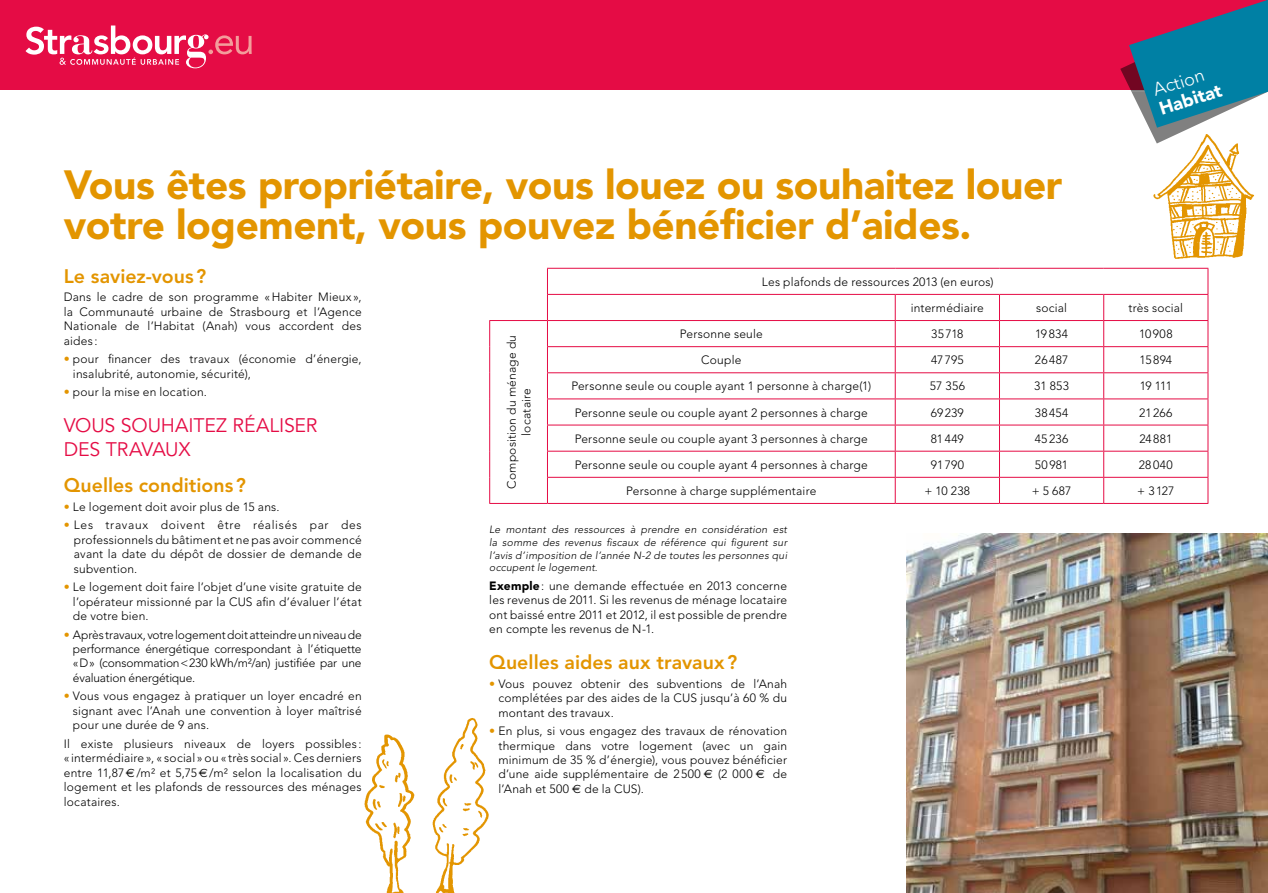
<style>
.page{position:relative;width:1268px;height:893px;background:#fff}
.page>*{position:absolute;margin:0;border:0;box-sizing:border-box;transform-origin:0 0}
.t1{font:900 40.5px/40.5px "Avenir";letter-spacing:-.01em;color:#e39500}
.t2{font:800 19.5px "Avenir";letter-spacing:.005em;color:#e39500}
.t3{font:19.5px/23.4px "Avenir";letter-spacing:-.005em;color:#e50c45}
.t4{font:900 18.3px "Avenir";color:#fff}
.t5{font:300 18.3px "Avenir";color:#fff}
.t6{font:300 12px/14.4px "Avenir";letter-spacing:.015em;color:#000;text-align:justify}
.t7{font:italic 300 10.5px/12.6px "Avenir";letter-spacing:.02em;color:#000;text-align:justify}
.s1{color:#e39500}
.s2{font-family:"Euro Sans";font-weight:400}
.s3{font-weight:900}
</style>
<div class="page">
<div style="left:0;top:0;width:1267px;height:89px;background:#e50c45"></div>
<svg style="left:26px;top:26px;width:226px;height:42px"></svg>
<hr style="left:547px;top:268px;width:348px;height:1px;background:#e50c45">
<hr style="left:895px;top:268px;width:104px;height:1px;background:#e50c45">
<hr style="left:999px;top:268px;width:104px;height:1px;background:#e50c45">
<hr style="left:1103px;top:268px;width:105px;height:1px;background:#e50c45">
<hr style="left:547px;top:294px;width:348px;height:1px;background:#e50c45">
<hr style="left:895px;top:294px;width:104px;height:1px;background:#e50c45">
<hr style="left:999px;top:294px;width:104px;height:1px;background:#e50c45">
<hr style="left:1103px;top:294px;width:105px;height:1px;background:#e50c45">
<hr style="left:489px;top:320px;width:58px;height:1px;background:#e50c45">
<svg style="left:489px;top:321px;width:1px;height:182px"></svg>
<hr style="left:489px;top:503px;width:58px;height:1px;background:#e50c45">
<hr style="left:547px;top:320px;width:348px;height:1px;background:#e50c45">
<hr style="left:895px;top:320px;width:104px;height:1px;background:#e50c45">
<hr style="left:999px;top:320px;width:104px;height:1px;background:#e50c45">
<hr style="left:1103px;top:320px;width:105px;height:1px;background:#e50c45">
<hr style="left:547px;top:346px;width:348px;height:1px;background:#e50c45">
<hr style="left:895px;top:346px;width:104px;height:1px;background:#e50c45">
<hr style="left:999px;top:346px;width:104px;height:1px;background:#e50c45">
<hr style="left:1103px;top:346px;width:105px;height:1px;background:#e50c45">
<hr style="left:547px;top:372px;width:348px;height:1px;background:#e50c45">
<hr style="left:895px;top:372px;width:104px;height:1px;background:#e50c45">
<hr style="left:999px;top:372px;width:104px;height:1px;background:#e50c45">
<hr style="left:1103px;top:372px;width:105px;height:1px;background:#e50c45">
<hr style="left:547px;top:399px;width:348px;height:1px;background:#e50c45">
<hr style="left:895px;top:399px;width:104px;height:1px;background:#e50c45">
<hr style="left:999px;top:399px;width:104px;height:1px;background:#e50c45">
<hr style="left:1103px;top:399px;width:105px;height:1px;background:#e50c45">
<hr style="left:547px;top:425px;width:348px;height:1px;background:#e50c45">
<hr style="left:895px;top:425px;width:104px;height:1px;background:#e50c45">
<hr style="left:999px;top:425px;width:104px;height:1px;background:#e50c45">
<hr style="left:1103px;top:425px;width:105px;height:1px;background:#e50c45">
<hr style="left:547px;top:451px;width:348px;height:1px;background:#e50c45">
<hr style="left:895px;top:451px;width:104px;height:1px;background:#e50c45">
<hr style="left:999px;top:451px;width:104px;height:1px;background:#e50c45">
<hr style="left:1103px;top:451px;width:105px;height:1px;background:#e50c45">
<hr style="left:547px;top:477px;width:348px;height:1px;background:#e50c45">
<svg style="left:547px;top:269px;width:1px;height:234px"></svg>
<hr style="left:895px;top:477px;width:104px;height:1px;background:#e50c45">
<svg style="left:894px;top:295px;width:1px;height:208px"></svg>
<hr style="left:999px;top:477px;width:104px;height:1px;background:#e50c45">
<svg style="left:998px;top:346px;width:1px;height:157px"></svg>
<hr style="left:1103px;top:477px;width:105px;height:1px;background:#e50c45">
<svg style="left:1103px;top:295px;width:1px;height:208px"></svg>
<svg style="left:1207px;top:269px;width:1px;height:234px"></svg>
<hr style="left:547px;top:503px;width:348px;height:1px;background:#e50c45">
<hr style="left:895px;top:503px;width:104px;height:1px;background:#e50c45">
<hr style="left:999px;top:503px;width:104px;height:1px;background:#e50c45">
<hr style="left:1103px;top:503px;width:105px;height:1px;background:#e50c45">
<img style="left:364px;top:718px;width:125px;height:175px">
<img style="left:1153px;top:144px;width:102px;height:115px">
<svg style="left:1119px;top:0;width:148px;height:144px"></svg>
<img style="left:906px;top:534px;width:361px;height:359px">
<h1 class="t1" style="left:64px;top:164px;width:999px">Vous êtes propriétaire, vous louez ou souhaitez louer votre logement, vous pouvez bénéficier d’aides.</h1>
<h3 class="t5" style="left:1150px;top:80px;width:54px;rotate:-18deg">Action</h3>
<h3 class="t4" style="left:1156px;top:99px;width:66px;rotate:-18deg">Habitat</h3>
<h2 class="t2" style="left:64px;top:264px;width:144px">Le saviez-vous?</h2>
<p class="t6" style="left:64px;top:290px;width:299px">Dans le cadre de son programme «Habiter Mieux», la Communauté urbaine de Strasbourg et l’Agence Nationale de l’Habitat (Anah) vous accordent des aides:</p>
<p class="t6" style="left:73px;top:352px;width:290px;text-indent:-9px"><span class="s1">•</span> pour financer des travaux (économie d’énergie, insalubrité, autonomie, sécurité),</p>
<p class="t6" style="left:64px;top:385px;width:144px"><span class="s1">•</span> pour la mise en location.</p>
<h2 class="t3" style="left:64px;top:415px;width:255px">VOUS SOU HAITEZ RÉALISER<br>DES TRAVAUX</h2>
<h2 class="t2" style="left:64px;top:474px;width:184px">Quelles conditions?</h2>
<p class="t6" style="left:64px;top:499px;width:217px"><span class="s1">•</span> Le logement doit avoir plus de 15 ans.</p>
<p class="t6" style="left:74px;top:518px;width:289px;text-indent:-10px"><span class="s1">•</span> Les travaux doivent être réalisés par des professionnels du bâtiment et ne pas avoir commencé avant la date du dépôt de dossier de demande de subvention.</p>
<p class="t6" style="left:73px;top:580px;width:290px;text-indent:-9px"><span class="s1">•</span> Le logement doit faire l’objet d’une visite gratuite de l’opérateur missionné par la CUS afin d’évaluer l’état de votre bien.</p>
<p class="t6" style="left:73px;top:627px;width:290px;text-indent:-9px"><span class="s1">•</span> Après travaux, votre logement doit atteindre un niveau de performance énergétique correspondant à l’étiquette «D» (consommation&lt;230 kWh/m²/an) justifiée par une évaluation énergétique.</p>
<p class="t6" style="left:73px;top:689px;width:290px;text-indent:-9px"><span class="s1">•</span> Vous vous engagez à pratiquer un loyer encadré en signant avec l’Anah une convention à loyer maîtrisé pour une durée de 9 ans.</p>
<p class="t6" style="left:64px;top:737px;width:299px">Il existe plusieurs niveaux de loyers possibles: «intermédiaire», « social» ou «très social». Ces derniers entre 11,87<span class="s2">e</span>/m² et 5,75<span class="s2">e</span>/m² selon la localisation du logement et les plafonds de ressources des ménages locataires.</p>
<p class="t6" style="left:910px;top:269px;width:84px;line-height:26.1px;text-indent:-149px">Les plafonds de ressources 2013 (en euros) intermédiaire</p>
<p class="t6" style="left:1035px;top:301px;width:32px">social</p>
<p class="t6" style="left:1128px;top:301px;width:56px">très social</p>
<p class="t6" style="left:679px;top:327px;width:84px">Personne seule</p>
<p class="t6" style="left:931px;top:327px;width:34px">35718</p>
<p class="t6" style="left:1034px;top:327px;width:34px">19834</p>
<p class="t6" style="left:1138px;top:327px;width:35px">10908</p>
<p class="t6" style="left:701px;top:353px;width:42px">Couple</p>
<p class="t6" style="left:930px;top:353px;width:34px">47795</p>
<p class="t6" style="left:1034px;top:353px;width:35px">26487</p>
<p class="t6" style="left:1139px;top:353px;width:34px">15894</p>
<p class="t6" style="left:571px;top:379px;width:301px">Personne seule ou couple ayant 1 personne à charge(1)</p>
<p class="t6" style="left:929px;top:379px;width:37px">57 356</p>
<p class="t6" style="left:1034px;top:379px;width:36px">31 853</p>
<p class="t6" style="left:1139px;top:379px;width:34px">19 111</p>
<p class="t6" style="left:574px;top:405px;width:294px">Personne seule ou couple ayant 2 personnes à charge</p>
<p class="t6" style="left:930px;top:405px;width:35px">69239</p>
<p class="t6" style="left:1034px;top:405px;width:35px">38454</p>
<p class="t6" style="left:1138px;top:405px;width:35px">21266</p>
<p class="t6" style="left:574px;top:431px;width:294px">Personne seule ou couple ayant 3 personnes à charge</p>
<p class="t6" style="left:930px;top:431px;width:35px">81449</p>
<p class="t6" style="left:1034px;top:431px;width:35px">45236</p>
<p class="t6" style="left:1139px;top:431px;width:34px">24881</p>
<p class="t6" style="left:574px;top:457px;width:294px">Personne seule ou couple ayant 4 personnes à charge</p>
<p class="t6" style="left:930px;top:457px;width:35px">91790</p>
<p class="t6" style="left:1034px;top:457px;width:35px">50981</p>
<p class="t6" style="left:1138px;top:457px;width:35px">28040</p>
<p class="t6" style="left:626px;top:484px;width:192px">Personne à charge supplémentaire</p>
<p class="t6" style="left:924px;top:484px;width:47px">+ 10 238</p>
<p class="t6" style="left:1031px;top:484px;width:41px">+ 5 687</p>
<p class="t6" style="left:1136px;top:484px;width:39px">+ 3127</p>
<p class="t7" style="left:489px;top:523px;width:299px">Le montant des ressources à prendre en considération est la somme des revenus fiscaux de référence qui figurent sur l’avis d’imposition de l’année N-2 de toutes les personnes qui occupent le logement.</p>
<p class="t6" style="left:489px;top:578px;width:299px"><span class="s3">Exemple</span>: une demande effectuée en 2013 concerne les revenus de 2011. Si les revenus de ménage locataire ont baissé entre 2011 et 2012, il est possible de prendre en compte les revenus de N-1.</p>
<h2 class="t2" style="left:489px;top:651px;width:249px">Quelles aides aux travaux?</h2>
<p class="t6" style="left:498px;top:676px;width:290px;text-indent:-9px"><span class="s1">•</span> Vous pouvez obtenir des subventions de l’Anah complétées par des aides de la CUS jusqu’à 60 % du montant des travaux.</p>
<p class="t6" style="left:498px;top:724px;width:290px;text-indent:-9px"><span class="s1">•</span> En plus, si vous engagez des travaux de rénovation thermique dans votre logement (avec un gain minimum de 35 % d’énergie), vous pouvez bénéficier d’une aide supplémentaire de 2500 <span class="s2">€</span> (2 000 <span class="s2">€</span>€ de l’Anah et 500 <span class="s2">€</span> de la CUS).</p>
<p class="t6" style="left:504px;top:489px;width:155px;text-align:center;rotate:-90deg">Composition du ménage du locataire</p>
</div>
